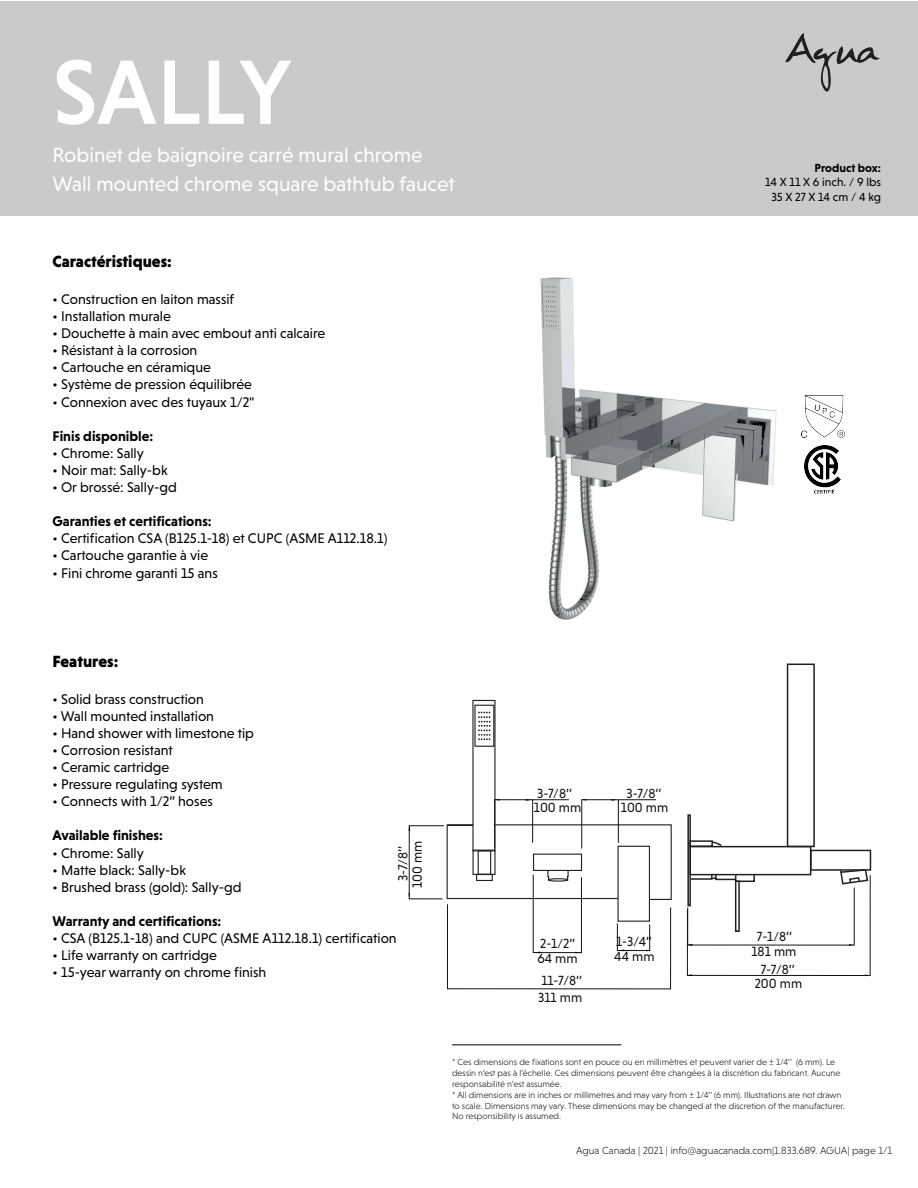
<style>
.page{position:relative;width:918px;height:1188px;background:#fff}
.page>*{position:absolute;margin:0;border:0;box-sizing:border-box;transform-origin:0 0}
.t1{font:500 93px "Niveau Grotesk";letter-spacing:-.005em;color:#fff}
.t2{font:21px/29.4px "Niveau Grotesk";color:#fff}
.t3{font:900 16.5px "Niveau Grotesk";color:#000001}
.t4{font:14.25px "Niveau Grotesk";color:#000001}
.t5{font:700 14.25px "Niveau Grotesk";color:#000001}
.t6{font:13.5px/14.5px "Niveau Grotesk";color:#111416;text-align:center}
.t7{font:12px/14.4px "Niveau Grotesk";color:#000001;text-align:center}
.t8{font:700 12px "Niveau Grotesk";color:#000001}
.t9{font:300 10.5px "Niveau Grotesk";color:#231f20}
.t10{font:300 9px/10.8px "Niveau Grotesk";color:#111416}
</style>
<div class="page">
<div style="left:0;top:1px;width:918px;height:214px;background:#c9cbca"></div>
<svg style="left:786px;top:33px;width:94px;height:59px"></svg>
<hr style="left:452px;top:1045px;width:169px;height:1px;background:#000001">
<img style="left:540px;top:277px;width:305px;height:343px">
<img style="left:801px;top:396px;width:43px;height:41px">
<img style="left:804px;top:446px;width:37px;height:49px">
<div style="left:474px;top:705px;width:20px;height:42px;border:1px solid #231f20"></div>
<svg style="left:478px;top:712px;width:13px;height:28px"></svg>
<div style="left:689px;top:846px;width:122px;height:29px;border:2px solid #231f20"></div>
<div style="left:787px;top:664px;width:28px;height:183px;border:2px solid #231f20"></div>
<div style="left:810px;top:850px;width:61px;height:21px;border:2px solid #231f20"></div>
<div style="left:687px;top:814px;width:4px;height:92px;border:2px solid #231f20"></div>
<div style="left:689px;top:840px;width:24px;height:7px;border:2px solid #231f20"></div>
<svg style="left:711px;top:840px;width:12px;height:7px"></svg>
<svg style="left:408px;top:799px;width:264px;height:190px"></svg>
<hr style="left:533px;top:799px;width:36px;height:1px;background:#111416">
<svg style="left:687px;top:868px;width:184px;height:108px"></svg>
<h1 class="t1" style="left:52px;top:39px;width:241px">SALLY</h1>
<h2 class="t2" style="left:53px;top:140px;width:404px">Robinet de baignoire carré mural chrome<br>Wall mounted chrome square bathtub faucet</h2>
<p class="t3" style="left:52px;top:252px;width:121px">Caractéristiques:</p>
<p class="t4" style="left:52px;top:291px;width:183px">• Construction en laiton massif</p>
<p class="t4" style="left:52px;top:308px;width:120px">• Installation murale</p>
<p class="t4" style="left:52px;top:325px;width:274px">• Douchette à main avec embout anti calcaire</p>
<p class="t4" style="left:52px;top:342px;width:146px">• Résistant à la corrosion</p>
<p class="t4" style="left:52px;top:359px;width:160px">• Cartouche en céramique</p>
<p class="t4" style="left:52px;top:376px;width:201px">• Système de pression équilibrée</p>
<p class="t4" style="left:52px;top:394px;width:204px">• Connexion avec des tuyaux 1/2"</p>
<p class="t5" style="left:52px;top:428px;width:102px">Finis disponible:</p>
<p class="t4" style="left:52px;top:445px;width:93px">• Chrome: Sally</p>
<p class="t4" style="left:52px;top:462px;width:117px">• Noir mat: Sally-bk</p>
<p class="t4" style="left:52px;top:479px;width:126px">• Or brossé: Sally-gd</p>
<p class="t5" style="left:52px;top:513px;width:161px">Garanties et certifications:</p>
<p class="t4" style="left:52px;top:530px;width:336px">• Certification CSA (B125.1-18) et CUPC (ASME A112.18.1)</p>
<p class="t4" style="left:52px;top:547px;width:157px">• Cartouche garantie à vie</p>
<p class="t4" style="left:52px;top:565px;width:167px">• Fini chrome garanti 15 ans</p>
<p class="t3" style="left:52px;top:652px;width:67px">Features:</p>
<p class="t4" style="left:52px;top:691px;width:153px">• Solid brass construction</p>
<p class="t4" style="left:52px;top:708px;width:163px">• Wall mounted installation</p>
<p class="t4" style="left:52px;top:725px;width:203px">• Hand shower with limestone tip</p>
<p class="t4" style="left:52px;top:742px;width:122px">• Corrosion resistant</p>
<p class="t4" style="left:52px;top:759px;width:118px">• Ceramic cartridge</p>
<p class="t4" style="left:52px;top:776px;width:172px">• Pressure regulating system</p>
<p class="t4" style="left:52px;top:793px;width:162px">• Connects with 1/2” hoses</p>
<p class="t5" style="left:52px;top:827px;width:112px">Available finishes:</p>
<p class="t4" style="left:52px;top:845px;width:93px">• Chrome: Sally</p>
<p class="t4" style="left:52px;top:862px;width:135px">• Matte black: Sally-bk</p>
<p class="t4" style="left:52px;top:879px;width:191px">• Brushed brass (gold): Sally-gd</p>
<p class="t5" style="left:52px;top:913px;width:170px">Warranty and certifications:</p>
<p class="t4" style="left:52px;top:930px;width:346px">• CSA (B125.1-18) and CUPC (ASME A112.18.1) certification</p>
<p class="t4" style="left:52px;top:947px;width:166px">• Life warranty on cartridge</p>
<p class="t4" style="left:52px;top:964px;width:215px">• 15-year warranty on chrome finish</p>
<p class="t6" style="left:541px;top:973px;width:42px">11-7/8’’</p>
<p class="t6" style="left:621px;top:786px;width:49px;line-height:14.1px">3-7/8’’<br>100 mm</p>
<p class="t6" style="left:534px;top:787px;width:49px;line-height:13.4px;text-align:left">3-7/8’’<br>100 mm</p>
<p class="t6" style="left:395px;top:888px;width:49px;rotate:-90deg">3-7/8’’<br>100 mm</p>
<p class="t6" style="left:537px;top:936px;width:42px;line-height:15.3px;text-align:left">2-1/2’’<br>64 mm</p>
<p class="t6" style="left:614px;top:935px;width:42px;text-align:left">1-3/4’’<br>44 mm</p>
<p class="t6" style="left:538px;top:991px;width:46px">311 mm</p>
<p class="t8" style="left:814px;top:161px;width:68px">Product box:</p>
<p class="t7" style="left:765px;top:175px;width:117px">14 X 11 X 6 inch. / 9 lbs<br>35 X 27 X 14 cm / 4 kg</p>
<p class="t6" style="left:751px;top:929px;width:46px;line-height:15px">7-1/8’’<br>181 mm</p>
<p class="t6" style="left:755px;top:962px;width:49px;line-height:13.8px">7-7/8’’<br>200 mm</p>
<p class="t10" style="left:452px;top:1057px;width:394px">* Ces dimensions de fixations sont en pouce ou en millimètres et peuvent varier de ± 1/4’’ (6 mm). Le dessin n’est pas à l’échelle. Ces dimensions peuvent être changées à la discrétion du fabricant. Aucune responsabilité n'est assumée.<br>* All dimensions are in inches or millimetres and may vary from ± 1/4’’ (6 mm). Illustrations are not drawn to scale. Dimensions may vary. These dimensions may be changed at the discretion of the manufacturer.<br>No responsibility is assumed.</p>
<p class="t9" style="left:576px;top:1144px;width:317px">Agua Canada | 2021 | info@aguacanada.com|1.833.689. AGUA| page 1/1</p>
</div>
